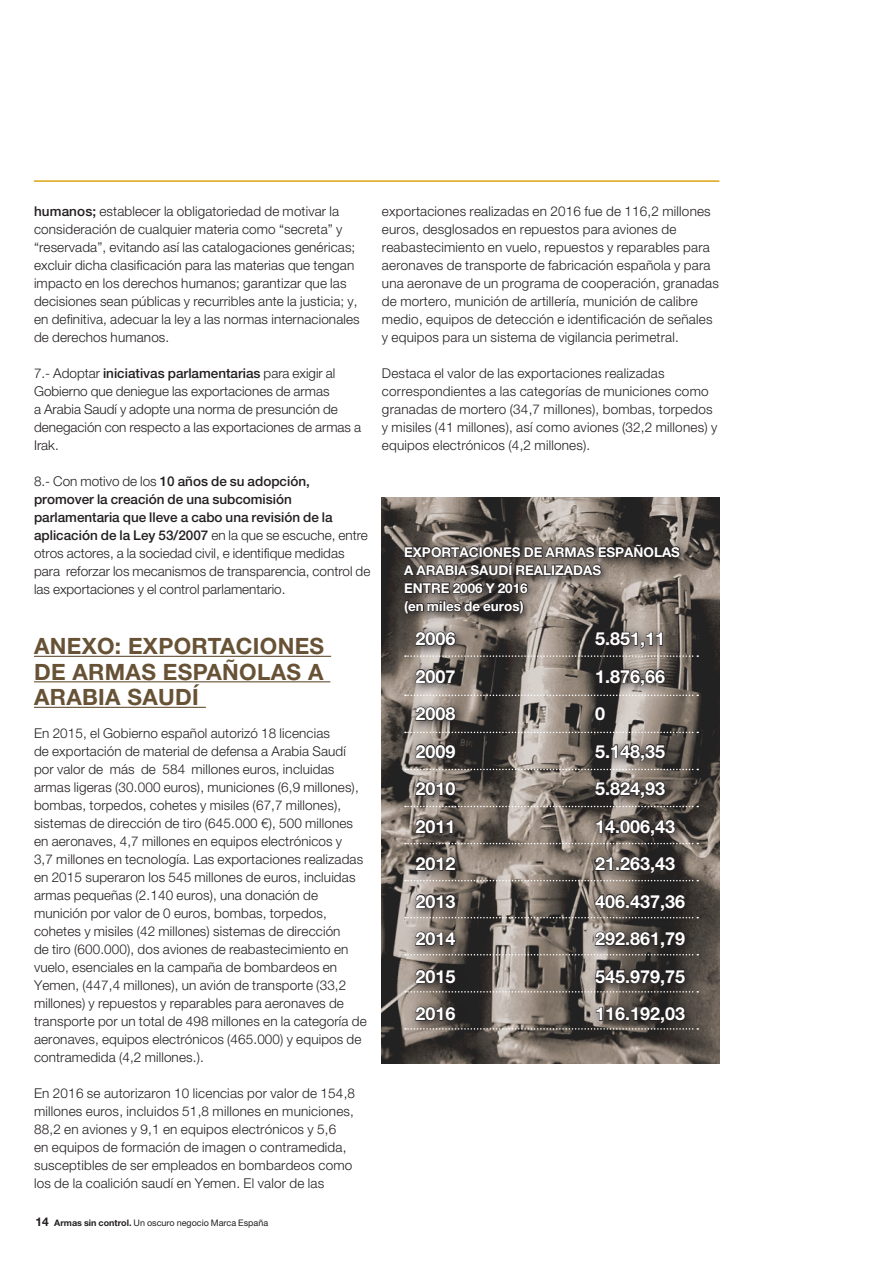
<style>
.page{position:relative;width:893px;height:1263px;background:#fff}
.page>*{position:absolute;margin:0;border:0;box-sizing:border-box;transform-origin:0 0}
._01_bloques2{font:700 22.5px/25.5px "Helvetica Neue LT Std";letter-spacing:.015em;color:#685235;text-align:justify}
._03_Texto_general{font:700 18px "Helvetica Neue LT Std";color:#fff}
._03_Texto_general-2{font:300 13.5px/18px "Helvetica Neue LT Std";letter-spacing:.01em;color:#231f20}
._03_Texto_general-3{font:700 13.5px/18px "Helvetica Neue LT Std";color:#fff}
.t1{font:9px "Helvetica Neue LT Std";color:#231f20}
.s1{font-weight:500}
.s2{font-family:"Helvetica Neue LT Com";font-weight:700;font-size:12px}
.s3{font-weight:700}
</style>
<div class="page">
<hr style="left:34px;top:180px;width:685px;height:2px;background:#dca50e">
<hr style="left:34px;top:656px;width:297px;height:1px;background:#685235">
<hr style="left:34px;top:681px;width:296px;height:1px;background:#685235">
<hr style="left:34px;top:707px;width:172px;height:1px;background:#685235">
<img style="left:382px;top:497px;width:337px;height:566px">
<svg style="left:397px;top:537px;width:294px;height:87px;background:#7c736b"></svg>
<svg style="left:403px;top:542px;width:278px;height:34px;background:#524b47"></svg>
<svg style="left:404px;top:582px;width:125px;height:33px;background:#46403d"></svg>
<svg style="left:409px;top:625px;width:287px;height:409px;background:#746c65"></svg>
<svg style="left:415px;top:631px;width:41px;height:15px"></svg>
<svg style="left:415px;top:668px;width:41px;height:16px"></svg>
<svg style="left:415px;top:706px;width:41px;height:15px"></svg>
<svg style="left:415px;top:743px;width:41px;height:16px"></svg>
<svg style="left:415px;top:781px;width:41px;height:15px"></svg>
<svg style="left:415px;top:818px;width:39px;height:16px"></svg>
<svg style="left:415px;top:856px;width:41px;height:15px"></svg>
<svg style="left:594px;top:631px;width:69px;height:18px"></svg>
<svg style="left:595px;top:668px;width:71px;height:19px"></svg>
<svg style="left:594px;top:706px;width:12px;height:15px"></svg>
<svg style="left:594px;top:743px;width:72px;height:19px"></svg>
<svg style="left:594px;top:781px;width:72px;height:18px"></svg>
<svg style="left:595px;top:818px;width:81px;height:19px;background:#403a37"></svg>
<svg style="left:594px;top:856px;width:82px;height:18px"></svg>
<svg style="left:405px;top:655px;width:293px;height:2px"></svg>
<svg style="left:405px;top:694px;width:293px;height:2px"></svg>
<svg style="left:405px;top:732px;width:293px;height:1px"></svg>
<svg style="left:405px;top:769px;width:293px;height:1px"></svg>
<svg style="left:405px;top:806px;width:293px;height:1px"></svg>
<svg style="left:405px;top:843px;width:293px;height:1px"></svg>
<svg style="left:405px;top:880px;width:293px;height:1px"></svg>
<svg style="left:405px;top:893px;width:293px;height:25px;background:#56504c"></svg>
<svg style="left:405px;top:931px;width:293px;height:24px;background:#645d59"></svg>
<svg style="left:405px;top:968px;width:293px;height:24px;background:#58524e"></svg>
<svg style="left:405px;top:1006px;width:293px;height:24px;background:#5f5853"></svg>
<p class="_03_Texto_general-2" style="left:34px;top:202px;width:327px"><span class="s1">humanos;</span> establecer la obligatoriedad de motivar la consideración de cualquier materia como “secreta” y “reservada”, evitando así las catalogaciones genéricas; excluir dicha clasificación para las materias que tengan impacto en los derechos humanos; garantizar que las decisiones sean públicas y recurribles ante la justicia; y, en definitiva, adecuar la ley a las normas internacionales de derechos humanos.</p>
<p class="_03_Texto_general-2" style="left:34px;top:364px;width:329px">7.- Adoptar <span class="s1">iniciativas parlamentarias</span> para exigir al Gobierno que deniegue las exportaciones de armas<br>a Arabia Saudí y adopte una norma de presunción de denegación con respecto a las exportaciones de armas a Irak.</p>
<p class="_03_Texto_general-2" style="left:34px;top:472px;width:338px">8.- Con motivo de los <span class="s1">10 años de su adopción, promover la creación de una subcomisión parlamentaria que lleve a cabo una revisión de la aplicación de la Ley 53/2007</span> en la que se escuche, entre otros actores, a la sociedad civil, e identifique medidas para reforzar los mecanismos de transparencia, control de las exportaciones y el control parlamentario.</p>
<p class="_01_bloques2" style="left:34px;top:633px;width:292px">ANEXO: EXPORTACIONES DE ARMAS ESPAÑOLAS A ARABIA SAUDÍ</p>
<p class="_03_Texto_general-2" style="left:34px;top:724px;width:334px">En 2015, el Gobierno español autorizó 18 licencias<br>de exportación de material de defensa a Arabia Saudí por valor de más de 584 millones euros, incluidas armas ligeras (30.000 euros), municiones (6,9 millones), bombas, torpedos, cohetes y misiles (67,7 millones), sistemas de dirección de tiro (645.000 €), 500 millones en aeronaves, 4,7 millones en equipos electrónicos y<br>3,7 millones en tecnología. Las exportaciones realizadas en 2015 superaron los 545 millones de euros, incluidas armas pequeñas (2.140 euros), una donación de munición por valor de 0 euros, bombas, torpedos, cohetes y misiles (42 millones) sistemas de dirección<br>de tiro (600.000), dos aviones de reabastecimiento en vuelo, esenciales en la campaña de bombardeos en Yemen, (447,4 millones), un avión de transporte (33,2 millones) y repuestos y reparables para aeronaves de transporte por un total de 498 millones en la categoría de aeronaves, equipos electrónicos (465.000) y equipos de contramedida (4,2 millones.).</p>
<p class="_03_Texto_general-2" style="left:34px;top:1084px;width:323px">En 2016 se autorizaron 10 licencias por valor de 154,8 millones euros, incluidos 51,8 millones en municiones, 88,2 en aviones y 9,1 en equipos electrónicos y 5,6<br>en equipos de formación de imagen o contramedida, susceptibles de ser empleados en bombardeos como los de la coalición saudí en Yemen. El valor de las</p>
<p class="t1" style="left:36px;top:1218px;width:234px"><span class="s2">14</span> <span class="s3">Armas sin control.</span> Un oscuro negocio Marca España</p>
<p class="_03_Texto_general-2" style="left:382px;top:202px;width:338px">exportaciones realizadas en 2016 fue de 116,2 millones euros, desglosados en repuestos para aviones de reabastecimiento en vuelo, repuestos y reparables para aeronaves de transporte de fabricación española y para una aeronave de un programa de cooperación, granadas de mortero, munición de artillería, munición de calibre medio, equipos de detección e identificación de señales y equipos para un sistema de vigilancia perimetral.</p>
<p class="_03_Texto_general-2" style="left:382px;top:364px;width:337px">Destaca el valor de las exportaciones realizadas correspondientes a las categorías de municiones como granadas de mortero (34,7 millones), bombas, torpedos y misiles (41 millones), así como aviones (32,2 millones) y equipos electrónicos (4,2 millones).</p>
<p class="_03_Texto_general-3" style="left:404px;top:543px;width:277px">EXPORTACIONES DE ARMAS ESPAÑOLAS<br>A ARABIA SAUDÍ REALIZADAS<br>ENTRE 2006 Y 2016<br>(en miles de euros)</p>
<p class="_03_Texto_general" style="left:415px;top:627px;width:42px">2006</p>
<p class="_03_Texto_general" style="left:415px;top:665px;width:42px">2007</p>
<p class="_03_Texto_general" style="left:415px;top:702px;width:42px">2008</p>
<p class="_03_Texto_general" style="left:415px;top:740px;width:42px">2009</p>
<p class="_03_Texto_general" style="left:415px;top:777px;width:42px">2010</p>
<p class="_03_Texto_general" style="left:415px;top:815px;width:42px">2011</p>
<p class="_03_Texto_general" style="left:415px;top:852px;width:42px">2012</p>
<p class="_03_Texto_general" style="left:415px;top:890px;width:42px">2013</p>
<p class="_03_Texto_general" style="left:415px;top:927px;width:42px">2014</p>
<p class="_03_Texto_general" style="left:415px;top:965px;width:42px">2015</p>
<p class="_03_Texto_general" style="left:415px;top:1002px;width:42px">2016</p>
<p class="_03_Texto_general" style="left:595px;top:627px;width:72px">5.851,11</p>
<p class="_03_Texto_general" style="left:595px;top:665px;width:72px">1.876,66</p>
<p class="_03_Texto_general" style="left:595px;top:702px;width:12px">0</p>
<p class="_03_Texto_general" style="left:595px;top:740px;width:72px">5.148,35</p>
<p class="_03_Texto_general" style="left:595px;top:777px;width:72px">5.824,93</p>
<p class="_03_Texto_general" style="left:595px;top:815px;width:82px">14.006,43</p>
<p class="_03_Texto_general" style="left:595px;top:852px;width:82px">21.263,43</p>
<p class="_03_Texto_general" style="left:595px;top:890px;width:92px">406.437,36</p>
<p class="_03_Texto_general" style="left:595px;top:927px;width:92px">292.861,79</p>
<p class="_03_Texto_general" style="left:595px;top:965px;width:92px">545.979,75</p>
<p class="_03_Texto_general" style="left:595px;top:1002px;width:92px">116.192,03</p>
</div>
